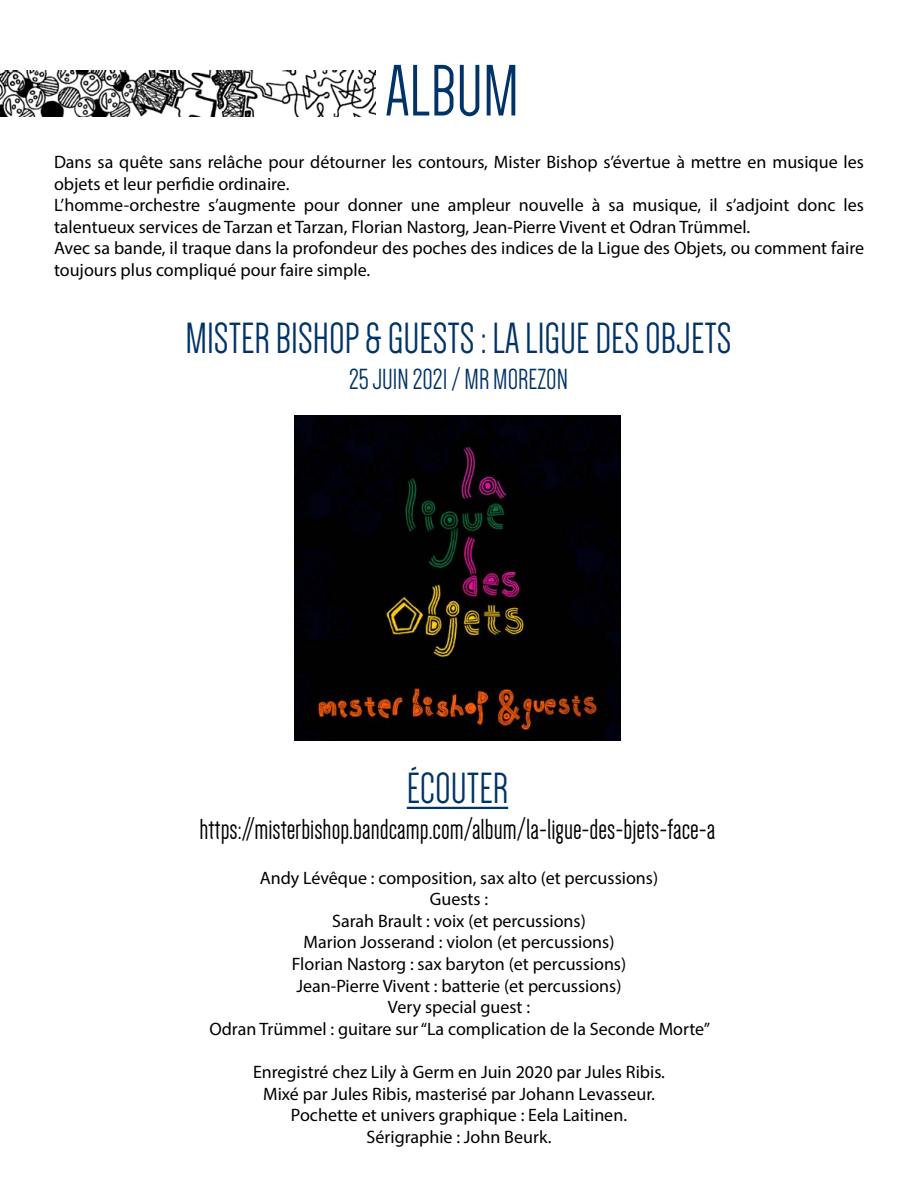
<style>
.page{position:relative;width:918px;height:1188px;background:#fff}
.page>*{position:absolute;margin:0;border:0;box-sizing:border-box;transform-origin:0 0}
.t1{font:75px "Dense";color:#003368}
.t2{font:45px "Dense";color:#003368}
.t3{font:30px "Dense";color:#000}
.t4{font:30px "Dense";color:#003368}
.t5{font:18px/21.6px "Myriad Pro";color:#000;text-align:center}
</style>
<div class="page">
<img style="left:295px;top:416px;width:325px;height:325px">
<img style="left:0;top:71px;width:376px;height:45px">
<hr style="left:407px;top:807px;width:101px;height:2px;background:#003368">
<h1 class="t1" style="left:385px;top:54px;width:135px">album</h1>
<p class="t5" style="left:54px;top:151px;width:812px;text-align:left">Dans sa quête sans relâche pour détourner les contours, Mister Bishop s’évertue à mettre en musique les objets et leur perfidie ordinaire.<br>L’homme-orchestre s’augmente pour donner une ampleur nouvelle à sa musique, il s’adjoint donc les talentueux services de Tarzan et Tarzan, Florian Nastorg, Jean-Pierre Vivent et Odran Trümmel.<br>Avec sa bande, il traque dans la profondeur des poches des indices de la Ligue des Objets, ou comment faire toujours plus compliqué pour faire simple.</p>
<h2 class="t2" style="left:185px;top:316px;width:548px">mister bishop &amp; guests : La ligue des objets</h2>
<h3 class="t4" style="left:349px;top:364px;width:156px">25 juin 2021 / MR MOREZON</h3>
<h2 class="t2" style="left:407px;top:766px;width:103px">écouter</h2>
<h3 class="t3" style="left:200px;top:815px;width:517px">https://misterbishop.bandcamp.com/album/la-ligue-des-bjets-face-a</h3>
<p class="t5" style="left:209px;top:866px;width:502px">Andy Lévêque : composition, sax alto (et percussions)<br>Guests :<br>Sarah Brault : voix (et percussions)<br>Marion Josserand : violon (et percussions)<br>Florian Nastorg : sax baryton (et percussions)<br>Jean-Pierre Vivent : batterie (et percussions)<br>Very special guest :<br>Odran Trümmel : guitare sur “La complication de la Seconde Morte”</p>
<p class="t5" style="left:253px;top:1061px;width:413px">Enregistré chez Lily à Germ en Juin 2020 par Jules Ribis.<br>Mixé par Jules Ribis, masterisé par Johann Levasseur.<br>Pochette et univers graphique : Eela Laitinen.<br>Sérigraphie : John Beurk.</p>
</div>
